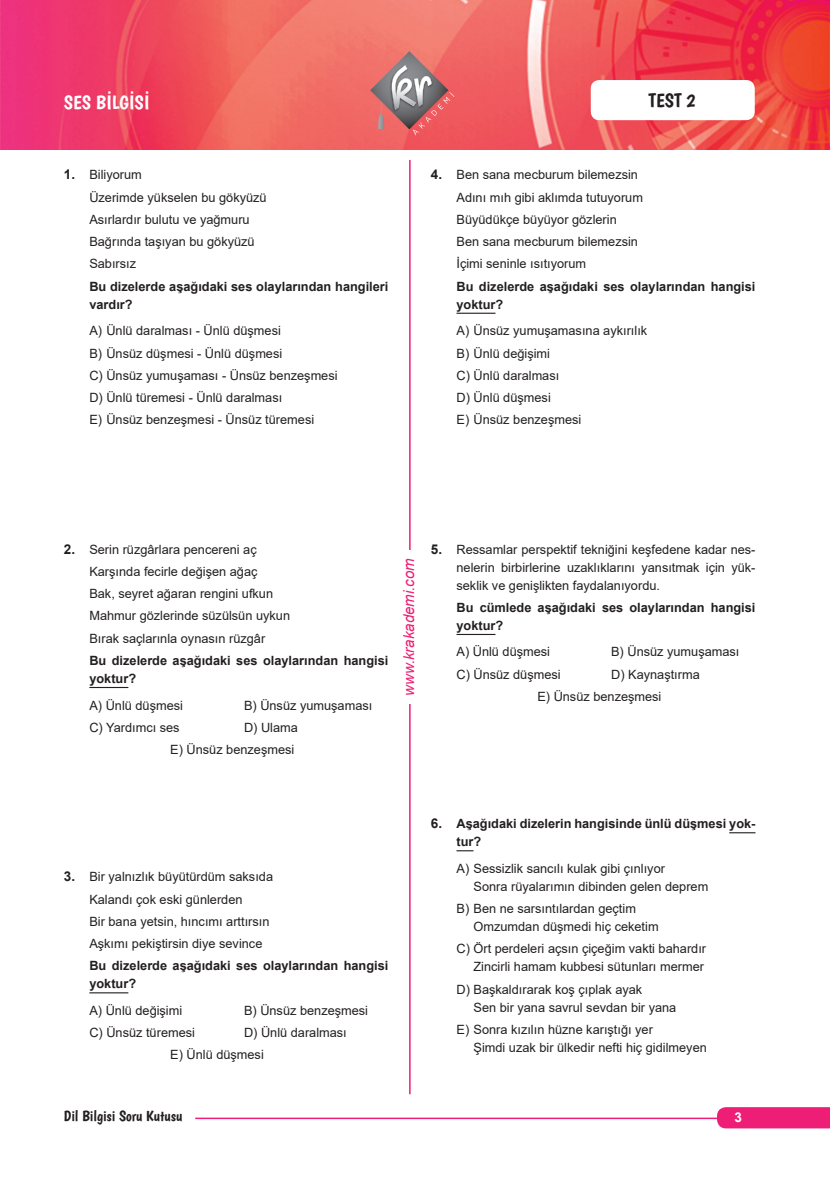
<style>
.page{position:relative;width:830px;height:1191px;background:#fff}
.page>*{position:absolute;margin:0;border:0;box-sizing:border-box;transform-origin:0 0}
.t1{font:19.5px "Boogaloo";color:#fff}
.t2{font:19.5px "Boogaloo";color:#231f20}
.t3{font:15px "Boogaloo";color:#231f20}
.t4{font:italic 15px "Arial";color:#ee1e76}
.t5{font:700 13.5px "Arial";color:#fff}
.tek_sık{font:12.75px/18px "Arial";color:#231f20;text-align:justify}
.Soru_metni{font:12.75px "Arial";color:#231f20}
.Soru{font:700 12.75px/18px "Arial";color:#231f20}
._2_li_şık{font:12.75px "Arial";color:#231f20}
._2_li_şık_alt{font:12.75px "Arial";color:#231f20}
.s1{font-weight:700;font-size:13.5px}
.s2{font-size:13.5px}
</style>
<div class="page">
<hr style="left:409px;top:160px;width:1px;height:934px;background:#ee1e76">
<div style="left:395px;top:550px;width:26px;height:153px;background:#fff"></div>
<svg style="left:716px;top:1107px;width:113px;height:21px;background:#ee2479"></svg>
<hr style="left:195px;top:1117px;width:523px;height:2px;background:#ee1e76">
<img style="left:0;top:0;width:829px;height:150px">
<div style="left:590px;top:80px;width:164px;height:40px;background:#fff;border-radius:9px"></div>
<svg style="left:370px;top:51px;width:84px;height:84px;background:#c37878"></svg>
<hr style="left:89px;top:687px;width:39px;height:1px;background:#231f20">
<hr style="left:89px;top:992px;width:39px;height:1px;background:#231f20">
<hr style="left:456px;top:313px;width:39px;height:1px;background:#231f20">
<hr style="left:456px;top:634px;width:39px;height:1px;background:#231f20">
<svg style="left:729px;top:832px;width:26px;height:1px"></svg>
<svg style="left:456px;top:850px;width:17px;height:1px"></svg>
<h1 class="t1" style="left:64px;top:91px;width:87px">SES BİLGİSİ</h1>
<h1 class="t2" style="left:648px;top:89px;width:49px">TEST 2</h1>
<p class="tek_sık" style="left:64px;top:166px;width:79px"><span class="s1">1.</span> Biliyorum</p>
<p class="Soru_metni" style="left:89px;top:188px;width:179px">Üzerimde yükselen bu gökyüzü</p>
<p class="Soru_metni" style="left:89px;top:211px;width:162px">Asırlardır bulutu ve yağmuru</p>
<p class="Soru_metni" style="left:89px;top:233px;width:167px">Bağrında taşıyan bu gökyüzü</p>
<p class="Soru_metni" style="left:89px;top:255px;width:48px">Sabırsız</p>
<p class="Soru" style="left:89px;top:277px;width:300px">Bu dizelerde aşağıdaki ses olaylarından hangileri vardır?</p>
<p class="tek_sık" style="left:89px;top:322px;width:193px">A) Ünlü daralması - Ünlü düşmesi</p>
<p class="tek_sık" style="left:89px;top:344px;width:194px">B) Ünsüz düşmesi - Ünlü düşmesi</p>
<p class="tek_sık" style="left:89px;top:366px;width:249px">C) Ünsüz yumuşaması - Ünsüz benzeşmesi</p>
<p class="tek_sık" style="left:89px;top:388px;width:194px">D) Ünlü türemesi - Ünlü daralması</p>
<p class="tek_sık" style="left:89px;top:411px;width:226px">E) Ünsüz benzeşmesi - Ünsüz türemesi</p>
<p class="tek_sık" style="left:431px;top:166px;width:208px"><span class="s1">4.</span> Ben sana mecburum bilemezsin</p>
<p class="Soru_metni" style="left:456px;top:188px;width:188px">Adını mıh gibi aklımda tutuyorum</p>
<p class="Soru_metni" style="left:456px;top:211px;width:162px">Büyüdükçe büyüyor gözlerin</p>
<p class="Soru_metni" style="left:456px;top:233px;width:183px">Ben sana mecburum bilemezsin</p>
<p class="Soru_metni" style="left:456px;top:255px;width:131px">İçimi seninle ısıtıyorum</p>
<p class="Soru" style="left:456px;top:277px;width:300px">Bu dizelerde aşağıdaki ses olaylarından hangisi yoktur?</p>
<p class="tek_sık" style="left:456px;top:322px;width:192px">A) Ünsüz yumuşamasına aykırılık</p>
<p class="tek_sık" style="left:456px;top:344px;width:95px">B) Ünlü değişimi</p>
<p class="tek_sık" style="left:456px;top:366px;width:104px">C) Ünlü daralması</p>
<p class="tek_sık" style="left:456px;top:388px;width:96px">D) Ünlü düşmesi</p>
<p class="tek_sık" style="left:456px;top:411px;width:126px">E) Ünsüz benzeşmesi</p>
<p class="tek_sık" style="left:64px;top:540px;width:194px"><span class="s1">2.</span> Serin rüzgârlara pencereni aç</p>
<p class="Soru_metni" style="left:89px;top:562px;width:169px">Karşında fecirle değişen ağaç</p>
<p class="Soru_metni" style="left:89px;top:585px;width:185px">Bak, seyret ağaran rengini ufkun</p>
<p class="Soru_metni" style="left:89px;top:607px;width:202px">Mahmur gözlerinde süzülsün uykun</p>
<p class="Soru_metni" style="left:89px;top:629px;width:177px">Bırak saçlarınla oynasın rüzgâr</p>
<p class="Soru" style="left:89px;top:651px;width:300px">Bu dizelerde aşağıdaki ses olaylarından hangisi yoktur?</p>
<p class="_2_li_şık" style="left:89px;top:696px;width:95px">A) Ünlü düşmesi</p>
<p class="_2_li_şık" style="left:244px;top:696px;width:130px">B) Ünsüz yumuşaması</p>
<p class="_2_li_şık" style="left:89px;top:718px;width:92px">C) Yardımcı ses</p>
<p class="_2_li_şık" style="left:244px;top:718px;width:55px">D) Ulama</p>
<p class="_2_li_şık_alt" style="left:170px;top:740px;width:125px">E) Ünsüz benzeşmesi</p>
<p class="t4" style="left:399px;top:696px;width:139px;rotate:-90deg">www.krakademi.com</p>
<p class="tek_sık" style="left:456px;top:540px;width:300px;text-indent:-26px"><span class="s1">5.</span> Ressamlar perspektif tekniğini keşfedene kadar nes&shy;nelerin birbirlerine uzaklıklarını yansıtmak için yük&shy;seklik ve genişlikten faydalanıyordu.</p>
<p class="Soru" style="left:456px;top:598px;width:300px">Bu cümlede aşağıdaki ses olaylarından hangisi yoktur?</p>
<p class="_2_li_şık" style="left:456px;top:643px;width:95px">A) Ünlü düşmesi</p>
<p class="_2_li_şık" style="left:611px;top:643px;width:130px">B) Ünsüz yumuşaması</p>
<p class="_2_li_şık" style="left:456px;top:665px;width:106px">C) Ünsüz düşmesi</p>
<p class="_2_li_şık" style="left:611px;top:665px;width:90px">D) Kaynaştırma</p>
<p class="_2_li_şık_alt" style="left:537px;top:687px;width:125px">E) Ünsüz benzeşmesi</p>
<p class="tek_sık" style="left:64px;top:867px;width:211px"><span class="s1">3.</span> Bir yalnızlık büyütürdüm saksıda</p>
<p class="Soru_metni" style="left:89px;top:890px;width:155px">Kalandı çok eski günlerden</p>
<p class="Soru_metni" style="left:89px;top:912px;width:181px">Bir bana yetsin, hıncımı arttırsın</p>
<p class="Soru_metni" style="left:89px;top:934px;width:174px">Aşkımı pekiştirsin diye sevince</p>
<p class="Soru" style="left:89px;top:957px;width:300px">Bu dizelerde aşağıdaki ses olaylarından hangisi yoktur?</p>
<p class="_2_li_şık" style="left:89px;top:1001px;width:94px">A) Ünlü değişimi</p>
<p class="_2_li_şık" style="left:244px;top:1001px;width:125px">B) Ünsüz benzeşmesi</p>
<p class="_2_li_şık" style="left:89px;top:1023px;width:107px">C) Ünsüz türemesi</p>
<p class="_2_li_şık" style="left:244px;top:1023px;width:104px">D) Ünlü daralması</p>
<p class="_2_li_şık_alt" style="left:170px;top:1046px;width:95px">E) Ünlü düşmesi</p>
<p class="Soru" style="left:456px;top:815px;width:300px;text-indent:-26px"><span class="s2">6.</span> Aşağıdaki dizelerin hangisinde ünlü düşmesi yok&shy;tur?</p>
<p class="tek_sık" style="left:456px;top:859px;width:210px">A) Sessizlik sancılı kulak gibi çınlıyor</p>
<p class="tek_sık" style="left:473px;top:877px;width:236px">Sonra rüyalarımın dibinden gelen deprem</p>
<p class="tek_sık" style="left:456px;top:899px;width:181px">B) Ben ne sarsıntılardan geçtim</p>
<p class="tek_sık" style="left:473px;top:917px;width:186px">Omzumdan düşmedi hiç ceketim</p>
<p class="tek_sık" style="left:456px;top:939px;width:251px">C) Ört perdeleri açsın çiçeğim vakti bahardır</p>
<p class="tek_sık" style="left:473px;top:957px;width:232px">Zincirli hamam kubbesi sütunları mermer</p>
<p class="tek_sık" style="left:456px;top:980px;width:187px">D) Başkaldırarak koş çıplak ayak</p>
<p class="tek_sık" style="left:473px;top:998px;width:204px">Sen bir yana savrul sevdan bir yana</p>
<p class="tek_sık" style="left:456px;top:1020px;width:198px">E) Sonra kızılın hüzne karıştığı yer</p>
<p class="tek_sık" style="left:473px;top:1038px;width:235px">Şimdi uzak bir ülkedir nefti hiç gidilmeyen</p>
<p class="t3" style="left:64px;top:1107px;width:120px">Dil Bilgisi Soru Kutusu</p>
<p class="t5" style="left:734px;top:1108px;width:9px">3</p>
</div>
